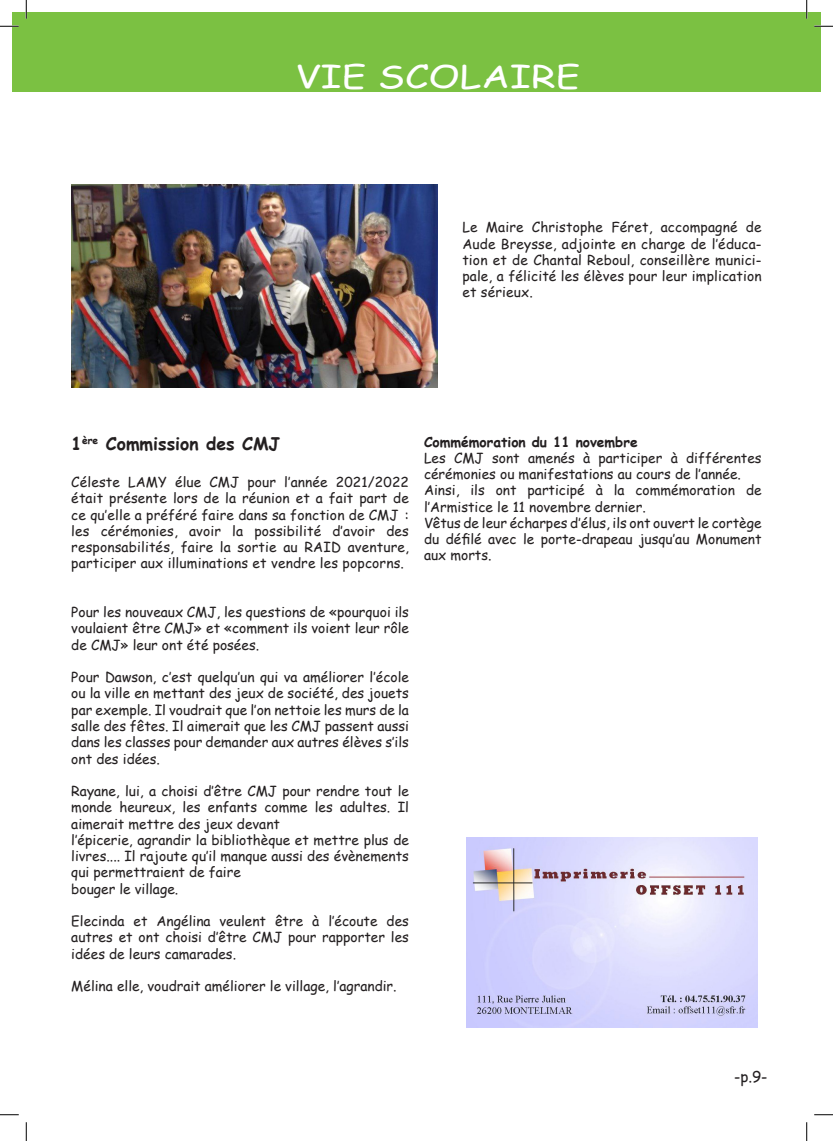
<style>
.page{position:relative;width:833px;height:1141px;background:#fff}
.page>*{position:absolute;margin:0;border:0;box-sizing:border-box;transform-origin:0 0}
.t1{font:31.25px "Comic Sans MS";color:#fff;scale:1.25 1}
.t2{font:700 17.5px "Comic Sans MS";color:#231f20}
.t3{font:15px "Comic Sans MS";color:#231f20}
.t4{font:13.75px/16.2px "Comic Sans MS";color:#231f20;text-align:justify}
.t5{font:700 13.75px "Comic Sans MS";color:#231f20}
</style>
<div class="page">
<img style="left:466px;top:837px;width:291px;height:190px">
<div style="left:12px;top:12px;width:808px;height:80px;background:#7bc142"></div>
<img style="left:71px;top:184px;width:366px;height:203px">
<svg style="left:0;top:25px;width:19px;height:2px"></svg>
<svg style="left:814px;top:25px;width:18px;height:2px"></svg>
<svg style="left:0;top:1114px;width:19px;height:1px"></svg>
<svg style="left:814px;top:1114px;width:18px;height:1px"></svg>
<svg style="left:25px;top:0;width:2px;height:19px"></svg>
<svg style="left:25px;top:1122px;width:2px;height:18px"></svg>
<svg style="left:805px;top:0;width:2px;height:19px"></svg>
<svg style="left:806px;top:1122px;width:1px;height:18px"></svg>
<h1 class="t1" style="left:295px;top:54px;width:229px">VIE SCOLAIRE</h1>
<p class="t4" style="left:462px;top:219px;width:300px">Le Maire Christophe Féret, accompagné de Aude Breysse, adjointe en charge de l’éduca&shy;tion et de Chantal Reboul, conseillère munici&shy;pale, a félicité les élèves pour leur implication et sérieux.</p>
<p class="t2" style="left:71px;top:430px;width:210px">1<sup>ère</sup> Commission des CMJ</p>
<p class="t4" style="left:71px;top:473px;width:339px">Céleste LAMY élue CMJ pour l’année 2021/2022 était présente lors de la réunion et a fait part de ce qu’elle a préféré faire dans sa fonction de CMJ : les cérémonies, avoir la possibilité d’avoir des responsabilités, faire la sortie au RAID aventure, participer aux illuminations et vendre les popcorns.</p>
<p class="t4" style="left:71px;top:603px;width:339px">Pour les nouveaux CMJ, les questions de «pourquoi ils voulaient être CMJ» et «comment ils voient leur rôle de CMJ» leur ont été posées.</p>
<p class="t4" style="left:71px;top:668px;width:339px">Pour Dawson, c’est quelqu’un qui va améliorer l’école ou la ville en mettant des jeux de société, des jouets par exemple. Il voudrait que l’on nettoie les murs de la salle des fêtes. Il aimerait que les CMJ passent aussi dans les classes pour demander aux autres élèves s’ils ont des idées.</p>
<p class="t4" style="left:71px;top:782px;width:339px;text-align:left">Rayane, lui, a choisi d’être CMJ pour rendre tout le monde heureux, les enfants comme les adultes. Il aimerait mettre des jeux devant<br>l’épicerie, agrandir la bibliothèque et mettre plus de livres.... Il rajoute qu’il manque aussi des évènements qui permettraient de faire<br>bouger le village.</p>
<p class="t4" style="left:71px;top:912px;width:339px">Elecinda et Angélina veulent être à l’écoute des autres et ont choisi d’être CMJ pour rapporter les idées de leurs camarades.</p>
<p class="t4" style="left:71px;top:977px;width:326px">Mélina elle, voudrait améliorer le village, l’agrandir.</p>
<p class="t5" style="left:424px;top:431px;width:215px">Commémoration du 11 novembre</p>
<p class="t4" style="left:424px;top:449px;width:339px;text-align:left">Les CMJ sont amenés à participer à différentes cérémonies ou manifestations au cours de l’année.<br>Ainsi, ils ont participé à la commémoration de l’Armistice le 11 novembre dernier.<br>Vêtus de leur écharpes d’élus, ils ont ouvert le cortège du défilé avec le porte-drapeau jusqu’au Monument aux morts.</p>
<p class="t3" style="left:733px;top:1065px;width:35px">-p.9-</p>
</div>
